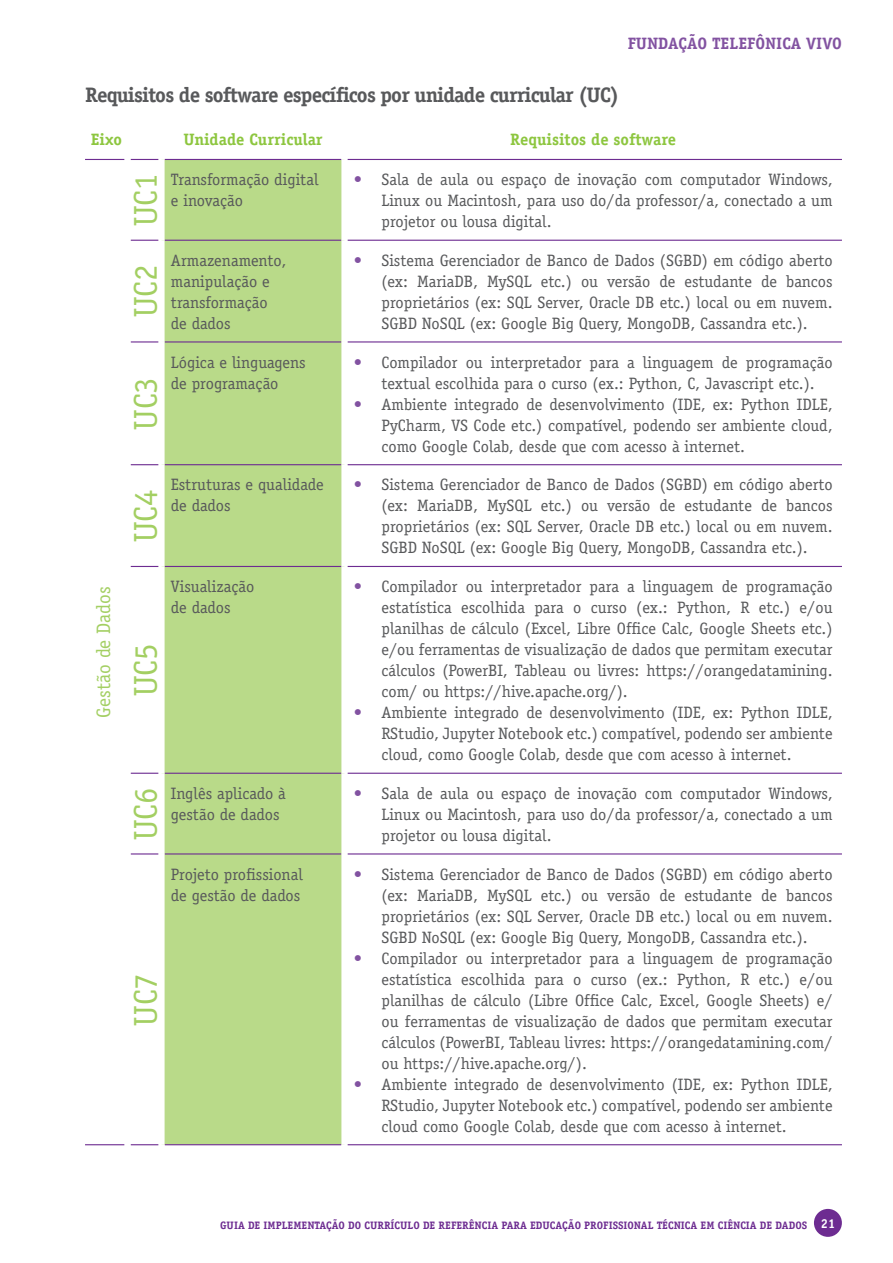
<style>
.page{position:relative;width:893px;height:1263px;background:#fff}
.page>*{position:absolute;margin:0;border:0;box-sizing:border-box;transform-origin:0 0}
.t1{font:33px "Officina Serif";color:#a3cf62}
.t2{font:700 21px "Officina Serif";letter-spacing:-.04em;color:#58595b}
.t3{font:19.5px "Officina Serif";color:#a3cf62}
.t4{font:16.5px/21px "Officina Serif";color:#58595b;text-align:justify}
.t5{font:700 16.5px "Officina Serif";color:#8dc63f}
.t6{font:700 16.5px "Officina Serif";color:#8252a1}
.t7{font:700 10.8px "Officina Serif";color:#6d2c91}
.s1{color:#8252a1}
.s2{font-size:12.9px;color:#fff}
</style>
<div class="page">
<div style="left:814px;top:1209px;width:28px;height:28px;background:#6d2c91;border-radius:50%"></div>
<div style="left:165px;top:160px;width:176px;height:984px;background:#b9da89"></div>
<hr style="left:85px;top:159px;width:40px;height:1px;background:#6d2c91">
<svg style="left:131px;top:159px;width:28px;height:1px"></svg>
<hr style="left:347px;top:159px;width:495px;height:1px;background:#6d2c91">
<svg style="left:131px;top:240px;width:28px;height:1px"></svg>
<hr style="left:347px;top:240px;width:495px;height:1px;background:#6d2c91">
<svg style="left:131px;top:341px;width:28px;height:1px"></svg>
<hr style="left:347px;top:341px;width:495px;height:1px;background:#6d2c91">
<svg style="left:131px;top:464px;width:28px;height:1px"></svg>
<hr style="left:347px;top:464px;width:495px;height:1px;background:#6d2c91">
<svg style="left:131px;top:566px;width:28px;height:1px"></svg>
<hr style="left:347px;top:566px;width:495px;height:1px;background:#6d2c91">
<hr style="left:165px;top:159px;width:176px;height:1px;background:#6d2c91">
<hr style="left:165px;top:240px;width:176px;height:1px;background:#6d2c91">
<hr style="left:165px;top:341px;width:176px;height:1px;background:#6d2c91">
<hr style="left:165px;top:464px;width:176px;height:1px;background:#6d2c91">
<hr style="left:165px;top:566px;width:176px;height:1px;background:#6d2c91">
<svg style="left:131px;top:773px;width:28px;height:1px"></svg>
<hr style="left:347px;top:773px;width:495px;height:1px;background:#6d2c91">
<hr style="left:165px;top:773px;width:176px;height:1px;background:#6d2c91">
<svg style="left:131px;top:853px;width:28px;height:1px"></svg>
<hr style="left:347px;top:853px;width:495px;height:1px;background:#6d2c91">
<hr style="left:85px;top:1144px;width:40px;height:1px;background:#6d2c91">
<svg style="left:131px;top:1144px;width:28px;height:1px"></svg>
<hr style="left:347px;top:1144px;width:495px;height:1px;background:#6d2c91">
<hr style="left:165px;top:853px;width:176px;height:1px;background:#6d2c91">
<hr style="left:165px;top:1144px;width:176px;height:1px;background:#6d2c91">
<p class="t6" style="left:628px;top:33px;width:216px">FUNDAÇÃO TELEFÔNICA VIVO</p>
<p class="t2" style="left:85px;top:81px;width:536px">Requisitos de software específicos por unidade curricular (UC)</p>
<p class="t5" style="left:91px;top:129px;width:33px">Eixo</p>
<p class="t5" style="left:183px;top:129px;width:141px">Unidade Curricular</p>
<p class="t5" style="left:510px;top:129px;width:167px">Requisitos de software</p>
<h1 class="t1" style="left:126px;top:226px;width:54px;rotate:-90deg">UC1</h1>
<p class="t4" style="left:171px;top:169px;width:149px">Transformação digital e inovação</p>
<p class="t4" style="left:381px;top:169px;width:453px;text-indent:-28px"><span class="s1">•</span> Sala de aula ou espaço de inovação com computador Windows, Linux ou Macintosh, para uso do/da professor/a, conectado a um projetor ou lousa digital.</p>
<h1 class="t1" style="left:126px;top:317px;width:54px;rotate:-90deg">UC2</h1>
<p class="t4" style="left:171px;top:250px;width:117px;text-align:left">Armazenamento, manipulação e transformação de dados</p>
<p class="t4" style="left:381px;top:250px;width:453px;text-indent:-28px"><span class="s1">•</span> Sistema Gerenciador de Banco de Dados (SGBD) em código aberto (ex: MariaDB, MySQL etc.) ou versão de estudante de bancos proprietários (ex: SQL Server, Oracle DB etc.) local ou em nuvem.<br>SGBD NoSQL (ex: Google Big Query, MongoDB, Cassandra etc.).</p>
<h1 class="t1" style="left:126px;top:430px;width:54px;rotate:-90deg">UC3</h1>
<p class="t4" style="left:171px;top:351px;width:136px">Lógica e linguagens de programação</p>
<p class="t4" style="left:354px;top:351px;width:480px;text-align:center"><span class="s1">•</span> Compilador ou interpretador para a linguagem de programação textual escolhida para o curso (ex.: Python, C, Javascript etc.).</p>
<p class="t4" style="left:381px;top:393px;width:453px;text-indent:-28px"><span class="s1">•</span> Ambiente integrado de desenvolvimento (IDE, ex: Python IDLE, PyCharm, VS Code etc.) compatível, podendo ser ambiente cloud, como Google Colab, desde que com acesso à internet.</p>
<p class="t3" style="left:92px;top:717px;width:132px;rotate:-90deg">Gestão de Dados</p>
<h1 class="t1" style="left:126px;top:542px;width:54px;rotate:-90deg">UC4</h1>
<p class="t4" style="left:171px;top:474px;width:154px">Estruturas e qualidade de dados</p>
<p class="t4" style="left:381px;top:474px;width:453px;text-indent:-28px"><span class="s1">•</span> Sistema Gerenciador de Banco de Dados (SGBD) em código aberto (ex: MariaDB, MySQL etc.) ou versão de estudante de bancos proprietários (ex: SQL Server, Oracle DB etc.) local ou em nuvem.<br>SGBD NoSQL (ex: Google Big Query, MongoDB, Cassandra etc.).</p>
<h1 class="t1" style="left:126px;top:696px;width:54px;rotate:-90deg">UC5</h1>
<p class="t4" style="left:171px;top:576px;width:85px">Visualização de dados</p>
<p class="t4" style="left:381px;top:576px;width:453px;text-indent:-28px"><span class="s1">•</span> Compilador ou interpretador para a linguagem de programação estatística escolhida para o curso (ex.: Python, R etc.) e/ou planilhas de cálculo (Excel, Libre Office Calc, Google Sheets etc.) e/ou ferramentas de visualização de dados que permitam executar cálculos (PowerBI, Tableau ou livres: https://orangedatamining. com/ ou https://hive.apache.org/).</p>
<p class="t4" style="left:381px;top:702px;width:453px;text-indent:-28px"><span class="s1">•</span> Ambiente integrado de desenvolvimento (IDE, ex: Python IDLE, RStudio, Jupyter Notebook etc.) compatível, podendo ser ambiente cloud, como Google Colab, desde que com acesso à internet.</p>
<h1 class="t1" style="left:126px;top:840px;width:54px;rotate:-90deg">UC6</h1>
<p class="t4" style="left:171px;top:783px;width:116px">Inglês aplicado à gestão de dados</p>
<p class="t4" style="left:381px;top:783px;width:453px;text-indent:-28px"><span class="s1">•</span> Sala de aula ou espaço de inovação com computador Windows, Linux ou Macintosh, para uso do/da professor/a, conectado a um projetor ou lousa digital.</p>
<h1 class="t1" style="left:126px;top:1026px;width:54px;rotate:-90deg">UC7</h1>
<p class="t4" style="left:171px;top:863px;width:134px">Projeto profissional de gestão de dados</p>
<p class="t4" style="left:381px;top:863px;width:453px;text-indent:-28px"><span class="s1">•</span> Sistema Gerenciador de Banco de Dados (SGBD) em código aberto (ex: MariaDB, MySQL etc.) ou versão de estudante de bancos proprietários (ex: SQL Server, Oracle DB etc.) local ou em nuvem.<br>SGBD NoSQL (ex: Google Big Query, MongoDB, Cassandra etc.).</p>
<p class="t4" style="left:381px;top:947px;width:453px;text-indent:-28px"><span class="s1">•</span> Compilador ou interpretador para a linguagem de programação estatística escolhida para o curso (ex.: Python, R etc.) e/ou planilhas de cálculo (Libre Office Calc, Excel, Google Sheets) e/ ou ferramentas de visualização de dados que permitam executar cálculos (PowerBI, Tableau livres: https://orangedatamining.com/ ou https://hive.apache.org/).</p>
<p class="t4" style="left:381px;top:1073px;width:453px;text-indent:-28px"><span class="s1">•</span> Ambiente integrado de desenvolvimento (IDE, ex: Python IDLE, RStudio, Jupyter Notebook etc.) compatível, podendo ser ambiente cloud como Google Colab, desde que com acesso à internet.</p>
<p class="t7" style="left:220px;top:1218px;width:617px">GUIA DE IMPLEMENTAÇÃO DO CURRÍCULO DE REFERÊNCIA PARA EDUCAÇÃO PROFISSIONAL TÉCNICA EM CIÊNCIA DE DADOS <span class="s2">21</span></p>
</div>
